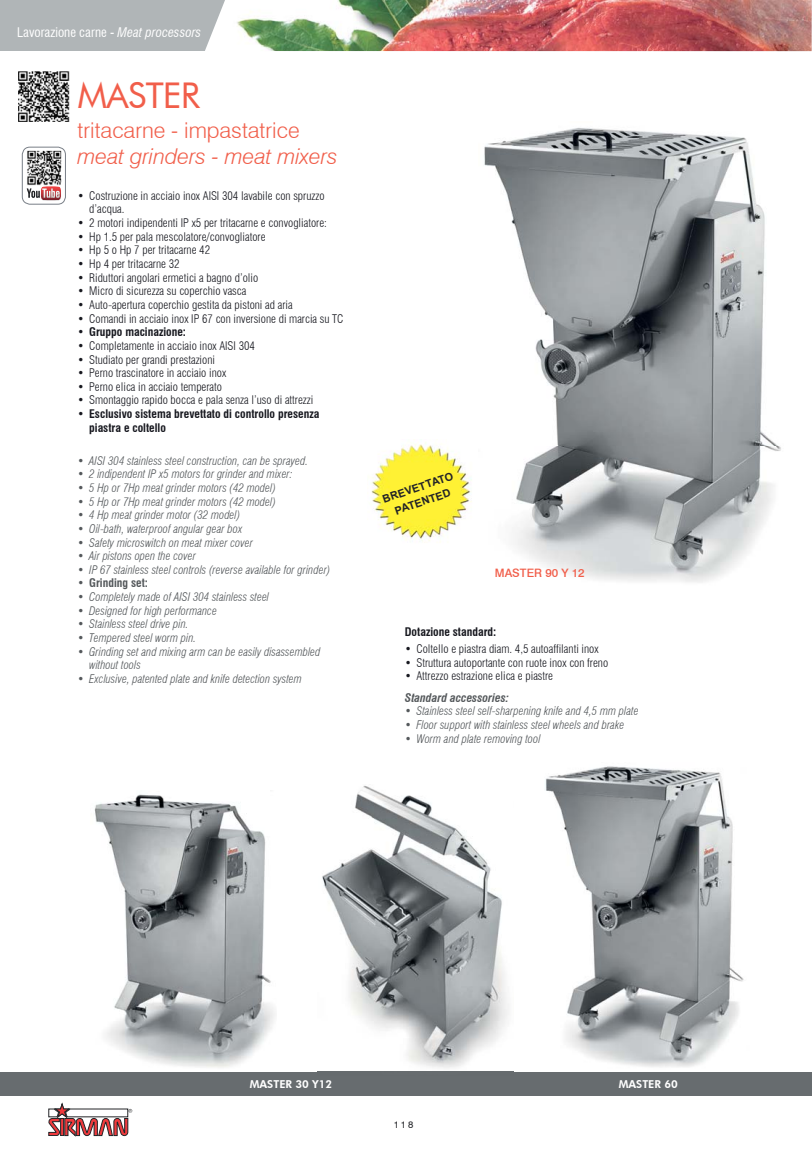
<style>
.page{position:relative;width:812px;height:1150px;background:#fff}
.page>*{position:absolute;margin:0;border:0;box-sizing:border-box;transform-origin:0 0}
.t1{font:35.4px "Futura BT";letter-spacing:-.02em;color:#f15e4a}
.t2{font:300 21.9px "Swiss 721 BT";color:#f15e4a}
.t3{font:italic 300 21.9px "Swiss 721 BT";color:#f15e4a}
.t4{font:condensed 12.9px "Swiss 721 BT";color:#fff}
.t5{font:italic 300 condensed 11.55px/13.6px "Swiss 721 BT";color:#54585b}
.t6{font:300 condensed 11.55px/13.6px "Swiss 721 BT";color:#17181f}
.t7{font:700 condensed 11.55px/13.6px "Swiss 721 BT";color:#17181f}
.t8{font:italic 700 condensed 11.55px "Swiss 721 BT";color:#54585b}
.t9{font:700 condensed 11.55px "Swiss 721 BT";color:#54585b}
.t10{font:500 11.55px "Swiss 721 BT";color:#f15e4a}
.t11{font:800 10.95px "Futura BT";color:#fff}
.t12{font:700 10.8px/14.9px "Arial";color:#222327;text-align:center}
.t13{font:9.6px "Swiss 721 BT";color:#222327}
.s1{font-style:italic}
.s2{font-weight:300}
.s3{font-weight:300;font-style:italic}
</style>
<div class="page">
<div style="left:0;top:0;width:205px;height:51px;background:#b0b5b7"></div>
<svg style="left:811px;top:0;width:1px;height:51px"></svg>
<svg style="left:49px;top:1103px;width:83px;height:32px"></svg>
<img style="left:205px;top:0;width:606px;height:51px">
<div style="left:0;top:1071px;width:811px;height:24px;background:#676c6f"></div>
<svg style="left:811px;top:1072px;width:1px;height:23px"></svg>
<img style="left:19px;top:71px;width:50px;height:50px">
<div style="left:22px;top:147px;width:44px;height:57px;border:1px solid #797f87;border-radius:8px"></div>
<svg style="left:27px;top:186px;width:34px;height:14px"></svg>
<img style="left:371px;top:442px;width:101px;height:100px">
<img style="left:484px;top:127px;width:297px;height:456px">
<img style="left:94px;top:794px;width:181px;height:274px">
<img style="left:322px;top:785px;width:187px;height:283px">
<img style="left:545px;top:766px;width:199px;height:301px">
<p class="t4" style="left:17px;top:24px;width:186px">Lavorazione carne - <span class="s1">Meat processors</span></p>
<h1 class="t1" style="left:78px;top:74px;width:124px">MASTER</h1>
<h2 class="t2" style="left:78px;top:117px;width:223px">tritacarne - impastatrice</h2>
<h2 class="t3" style="left:78px;top:143px;width:261px">meat grinders - meat mixers</h2>
<p class="t6" style="left:89px;top:189px;width:237px;text-indent:-12px">• Costruzione in acciaio inox AISI 304 lavabile con spruzzo d’acqua.</p>
<p class="t6" style="left:78px;top:216px;width:251px">• 2 motori indipendenti IP x5 per tritacarne e convogliatore:</p>
<p class="t6" style="left:78px;top:230px;width:189px">• Hp 1.5 per pala mescolatore/convogliatore</p>
<p class="t6" style="left:78px;top:243px;width:134px">• Hp 5 o Hp 7 per tritacarne 42</p>
<p class="t6" style="left:78px;top:257px;width:103px">• Hp 4 per tritacarne 32</p>
<p class="t6" style="left:78px;top:270px;width:182px">• Riduttori angolari ermetici a bagno d’olio</p>
<p class="t6" style="left:78px;top:284px;width:170px">• Micro di sicurezza su coperchio vasca</p>
<p class="t6" style="left:78px;top:298px;width:216px">• Auto-apertura coperchio gestita da pistoni ad aria</p>
<p class="t6" style="left:78px;top:311px;width:267px">• Comandi in acciaio inox IP 67 con inversione di marcia su TC</p>
<p class="t7" style="left:78px;top:325px;width:110px"><span class="s2">•</span> Gruppo macinazione:</p>
<p class="t6" style="left:78px;top:339px;width:179px">• Completamente in acciaio inox AISI 304</p>
<p class="t6" style="left:78px;top:352px;width:139px">• Studiato per grandi prestazioni</p>
<p class="t6" style="left:78px;top:366px;width:150px">• Perno trascinatore in acciaio inox</p>
<p class="t6" style="left:78px;top:380px;width:146px">• Perno elica in acciaio temperato</p>
<p class="t6" style="left:78px;top:393px;width:237px">• Smontaggio rapido bocca e pala senza l’uso di attrezzi</p>
<p class="t7" style="left:89px;top:407px;width:232px;text-indent:-12px"><span class="s2">•</span> Esclusivo sistema brevettato di controllo presenza piastra e coltello</p>
<p class="t5" style="left:78px;top:453px;width:232px">• AISI 304 stainless steel construction, can be sprayed.</p>
<p class="t5" style="left:78px;top:467px;width:216px">• 2 indipendent IP x5 motors for grinder and mixer:</p>
<p class="t5" style="left:78px;top:481px;width:200px">• 5 Hp or 7Hp meat grinder motors (42 model)</p>
<p class="t5" style="left:78px;top:494px;width:200px">• 5 Hp or 7Hp meat grinder motors (42 model)</p>
<p class="t5" style="left:78px;top:508px;width:164px">• 4 Hp meat grinder motor (32 model)</p>
<p class="t5" style="left:78px;top:522px;width:166px">• Oil-bath, waterproof angular gear box</p>
<p class="t5" style="left:78px;top:535px;width:177px">• Safety microswitch on meat mixer cover</p>
<p class="t5" style="left:78px;top:549px;width:120px">• Air pistons open the cover</p>
<p class="t5" style="left:78px;top:562px;width:254px">• IP 67 stainless steel controls (reverse available for grinder)</p>
<p class="t9" style="left:78px;top:576px;width:72px"><span class="s3">•</span> Grinding set:</p>
<p class="t5" style="left:78px;top:590px;width:193px">• Completely made of AISI 304 stainless steel</p>
<p class="t5" style="left:78px;top:603px;width:141px">• Designed for high performance</p>
<p class="t5" style="left:78px;top:617px;width:112px">• Stainless steel drive pin.</p>
<p class="t5" style="left:78px;top:631px;width:120px">• Tempered steel worm pin.</p>
<p class="t5" style="left:89px;top:644px;width:233px;text-indent:-12px">• Grinding set and mixing arm can be easily disassembled without tools</p>
<p class="t5" style="left:78px;top:672px;width:226px">• Exclusive, patented plate and knife detection system</p>
<p class="t12" style="left:380px;top:492px;width:75px;rotate:-19deg">BREVETTATO<br>PATENTED</p>
<p class="t10" style="left:494px;top:566px;width:91px">MASTER 90 Y 12</p>
<p class="t7" style="left:404px;top:624px;width:93px">Dotazione standard:</p>
<p class="t6" style="left:404px;top:642px;width:195px">• Coltello e piastra diam. 4,5 autoaffilanti inox</p>
<p class="t6" style="left:404px;top:655px;width:205px">• Struttura autoportante con ruote inox con freno</p>
<p class="t6" style="left:404px;top:669px;width:150px">• Attrezzo estrazione elica e piastre</p>
<p class="t8" style="left:404px;top:690px;width:106px">Standard accessories:</p>
<p class="t5" style="left:404px;top:704px;width:235px">• Stainless steel self-sharpening knife and 4,5 mm plate</p>
<p class="t5" style="left:404px;top:718px;width:221px">• Floor support with stainless steel wheels and brake</p>
<p class="t5" style="left:404px;top:731px;width:137px">• Worm and plate removing tool</p>
<p class="t11" style="left:250px;top:1077px;width:84px">MASTER 30 Y12</p>
<p class="t11" style="left:618px;top:1077px;width:61px">MASTER 60</p>
<p class="t13" style="left:393px;top:1118px;width:21px">118</p>
</div>
